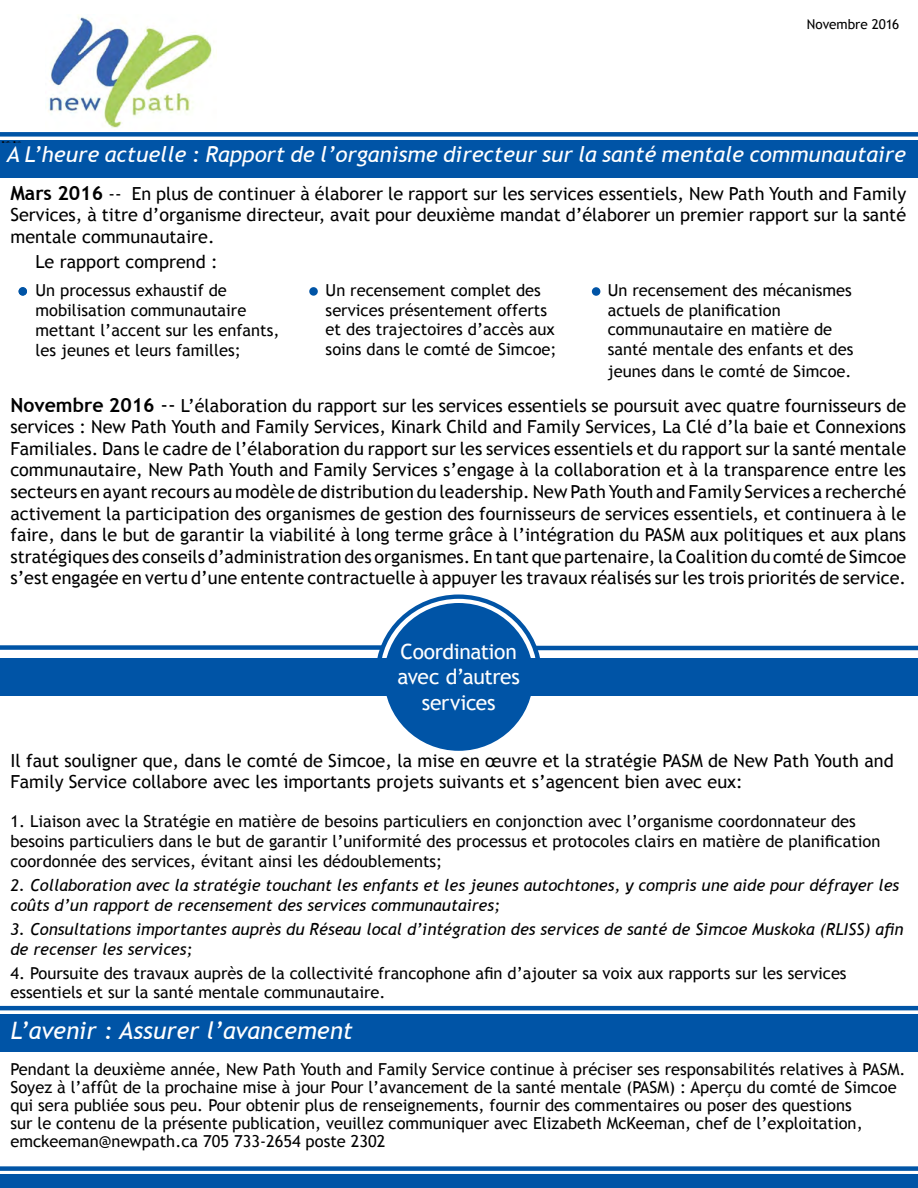
<style>
.page{position:relative;width:918px;height:1188px;background:#fff}
.page>*{position:absolute;margin:0;border:0;box-sizing:border-box;transform-origin:0 0}
.t1{font:italic 24px "Trebuchet MS";color:#fff}
.t2{font:italic 21.75px "Trebuchet MS";color:#fff}
.t3{font:21px/25.2px "Trebuchet MS";letter-spacing:-.02em;color:#fff;text-align:center}
.t4{font:18px/21.6px "Trebuchet MS";color:#000;text-align:justify}
.t5{font:16.5px/19.8px "Trebuchet MS";color:#000}
.t6{font:italic 16.5px/19.8px "Trebuchet MS";color:#000}
.t7{font:13.5px "Trebuchet MS";letter-spacing:-.01em;color:#000}
.t8{font:2.85px "Minion Pro";color:#000;scale:6.41 1}
.s1{font-weight:700;font-size:19.5px}
.s2{font-size:21px}
</style>
<div class="page">
<img style="left:48px;top:15px;width:167px;height:113px">
<div style="left:0;top:141px;width:918px;height:37px;background:#0054a6"></div>
<div style="left:0;top:658px;width:918px;height:37px;background:#0054a6"></div>
<div style="left:384px;top:603px;width:149px;height:148px;background:#0054a6;border-radius:50%"></div>
<div style="left:0;top:1014px;width:918px;height:38px;background:#0054a6"></div>
<div style="left:0;top:1174px;width:918px;height:14px;background:#0054a6"></div>
<div style="left:0;top:1166px;width:918px;height:5px;background:#0054a6"></div>
<div style="left:18px;top:287px;width:9px;height:9px;background:#0054a6;border-radius:50%"></div>
<div style="left:309px;top:287px;width:9px;height:9px;background:#0054a6;border-radius:50%"></div>
<div style="left:592px;top:287px;width:8px;height:9px;background:#0054a6;border-radius:50%"></div>
<div style="left:0;top:132px;width:918px;height:5px;background:#0054a6"></div>
<svg style="left:377px;top:594px;width:165px;height:64px"></svg>
<div style="left:0;top:645px;width:384px;height:5px;background:#0054a6"></div>
<hr style="left:533px;top:646px;width:385px;height:4px;background:#0054a6">
<hr style="left:0;top:1006px;width:918px;height:4px;background:#0054a6">
<p class="t8" style="left:0;top:140px;width:5px">RE</p>
<p class="t7" style="left:807px;top:16px;width:94px">Novembre 2016</p>
<p class="t2" style="left:6px;top:141px;width:901px">A L’heure actuelle : Rapport de l’organisme directeur sur la santé mentale communautaire</p>
<p class="t4" style="left:10px;top:183px;width:897px"><span class="s1">Mars 2016</span> -- En plus de continuer à élaborer le rapport sur les services essentiels, New Path Youth and Family Services, à titre d’organisme directeur, avait pour deuxième mandat d’élaborer un premier rapport sur la santé mentale communautaire.</p>
<p class="t4" style="left:36px;top:251px;width:184px">Le rapport comprend :</p>
<p class="t5" style="left:36px;top:281px;width:245px">Un processus exhaustif de mobilisation communautaire mettant l’accent sur les enfants, les jeunes et leurs familles;</p>
<p class="t5" style="left:326px;top:280px;width:233px">Un recensement complet des services présentement offerts et des trajectoires d’accès aux soins dans le comté de Simcoe;</p>
<p class="t5" style="left:608px;top:280px;width:247px">Un recensement des mécanismes actuels de planification communautaire en matière de santé mentale des enfants et des</p>
<p class="t5" style="left:608px;top:361px;width:245px">jeunes dans le comté de Simcoe.</p>
<p class="t4" style="left:10px;top:395px;width:897px"><span class="s1">Novembre 2016</span> <span class="s2">--</span> L’élaboration du rapport sur les services essentiels se poursuit avec quatre fournisseurs de services : New Path Youth and Family Services, Kinark Child and Family Services, La Clé d’la baie et Connexions Familiales. Dans le cadre de l’élaboration du rapport sur les services essentiels et du rapport sur la santé mentale communautaire, New Path Youth and Family Services s’engage à la collaboration et à la transparence entre les secteurs en ayant recours au modèle de distribution du leadership. New Path Youth and Family Services a recherché activement la participation des organismes de gestion des fournisseurs de services essentiels, et continuera à le faire, dans le but de garantir la viabilité à long terme grâce à l’intégration du PASM aux politiques et aux plans stratégiques des conseils d’administration des organismes. En tant que partenaire, la Coalition du comté de Simcoe s’est engagée en vertu d’une entente contractuelle à appuyer les travaux réalisés sur les trois priorités de service.</p>
<p class="t3" style="left:398px;top:640px;width:124px">Coordination avec d’autres services</p>
<p class="t4" style="left:10px;top:750px;width:885px">Il faut souligner que, dans le comté de Simcoe, la mise en œuvre et la stratégie PASM de New Path Youth and<br>Family Service collabore avec les importants projets suivants et s’agencent bien avec eux:</p>
<p class="t5" style="left:10px;top:812px;width:872px">1. Liaison avec la Stratégie en matière de besoins particuliers en conjonction avec l’organisme coordonnateur des besoins particuliers dans le but de garantir l’uniformité des processus et protocoles clairs en matière de planification coordonnée des services, évitant ainsi les dédoublements;</p>
<p class="t6" style="left:10px;top:875px;width:890px">2. Collaboration avec la stratégie touchant les enfants et les jeunes autochtones, y compris une aide pour défrayer les coûts d’un rapport de recensement des services communautaires;</p>
<p class="t6" style="left:10px;top:919px;width:895px">3. Consultations importantes auprès du Réseau local d’intégration des services de santé de Simcoe Muskoka (RLISS) afin de recenser les services;</p>
<p class="t5" style="left:10px;top:963px;width:838px">4. Poursuite des travaux auprès de la collectivité francophone afin d’ajouter sa voix aux rapports sur les services essentiels et sur la santé mentale communautaire.</p>
<h1 class="t1" style="left:10px;top:1017px;width:344px">L’avenir : Assurer l’avancement</h1>
<p class="t5" style="left:10px;top:1060px;width:897px;line-height:18px">Pendant la deuxième année, New Path Youth and Family Service continue à préciser ses responsabilités relatives à PASM.<br>Soyez à l’affût de la prochaine mise à jour Pour l’avancement de la santé mentale (PASM) : Aperçu du comté de Simcoe qui sera publiée sous peu. Pour obtenir plus de renseignements, fournir des commentaires ou poser des questions<br>sur le contenu de la présente publication, veuillez communiquer avec Elizabeth McKeeman, chef de l’exploitation, emckeeman@newpath.ca 705 733-2654 poste 2302</p>
</div>
